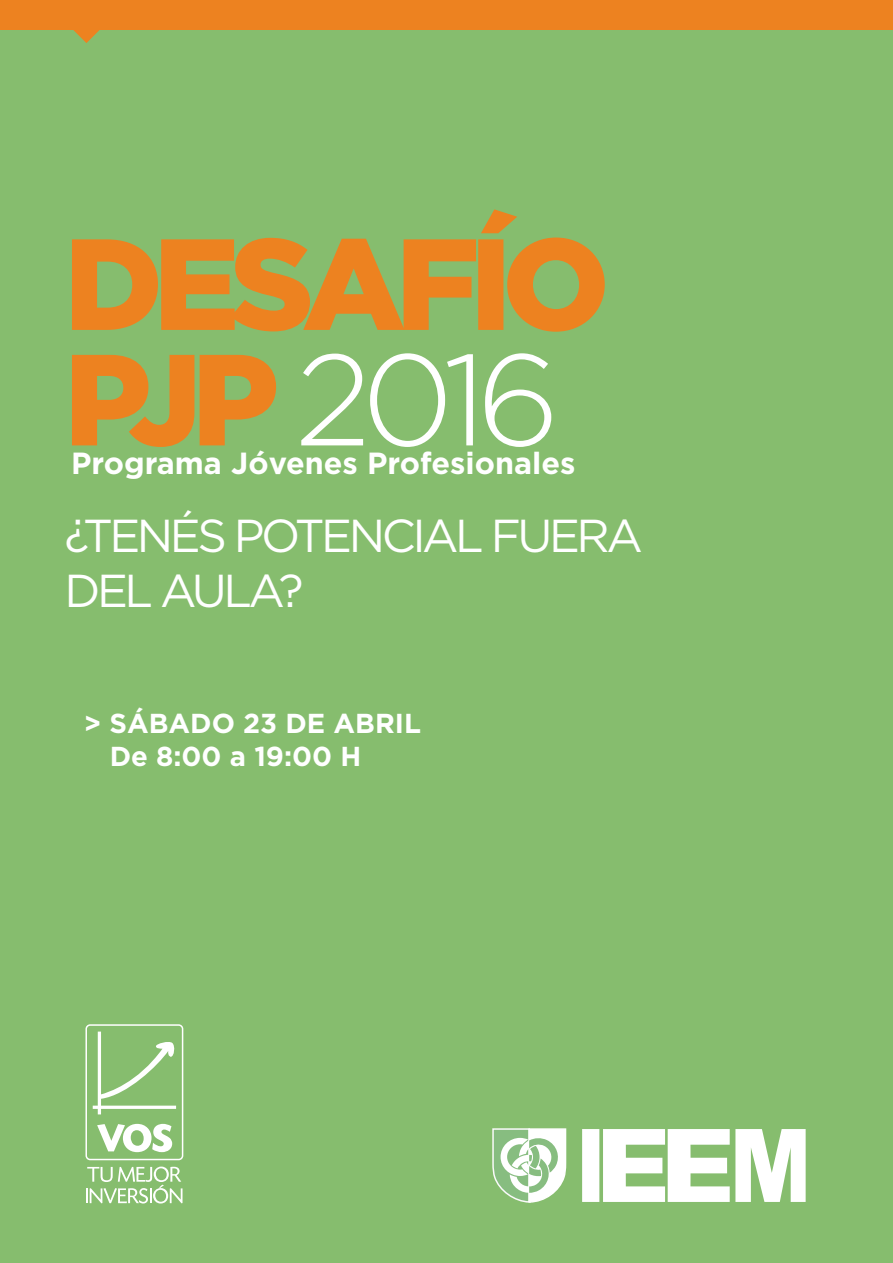
<style>
.page{position:relative;width:893px;height:1263px;background:#86bd6e}
.page>*{position:absolute;margin:0;border:0;box-sizing:border-box;transform-origin:0 0}
.t1{font:900 129.3px/115.5px "Gotham";letter-spacing:-.075em;color:#ed8220}
.t2{font:46.2px/55.3px "Gotham";letter-spacing:-.075em;color:#fff}
.t3{font:700 30.6px "Gotham";color:#fff}
.t4{font:700 27.45px/32.8px "Gotham";color:#fff}
.s1{font-weight:300;color:#fff}
</style>
<div class="page">
<div style="left:0;top:0;width:892px;height:30px;background:#ed8220"></div>
<svg style="left:73px;top:30px;width:27px;height:13px"></svg>
<svg style="left:582px;top:1129px;width:224px;height:73px"></svg>
<svg style="left:492px;top:1128px;width:75px;height:75px;background:#c0dcba"></svg>
<div style="left:85px;top:1024px;width:98px;height:136px;border:2px solid #fff;border-radius:4px"></div>
<svg style="left:93px;top:1031px;width:83px;height:83px"></svg>
<svg style="left:97px;top:1124px;width:75px;height:28px"></svg>
<svg style="left:86px;top:1166px;width:97px;height:37px"></svg>
<h1 class="t1" style="left:64px;top:223px;width:547px">DESAFÍO<br>PJP <span class="s1">2016</span></h1>
<p class="t3" style="left:71px;top:445px;width:506px">Programa Jóvenes Profesionales</p>
<h2 class="t2" style="left:65px;top:507px;width:580px">¿TENÉS POTENCIAL FUERA<br>DEL AULA?</h2>
<p class="t4" style="left:110px;top:706px;width:313px;text-indent:-26px">&gt; SÁBADO 23 DE ABRIL<br>De 8:00 a 19:00 H</p>
</div>
